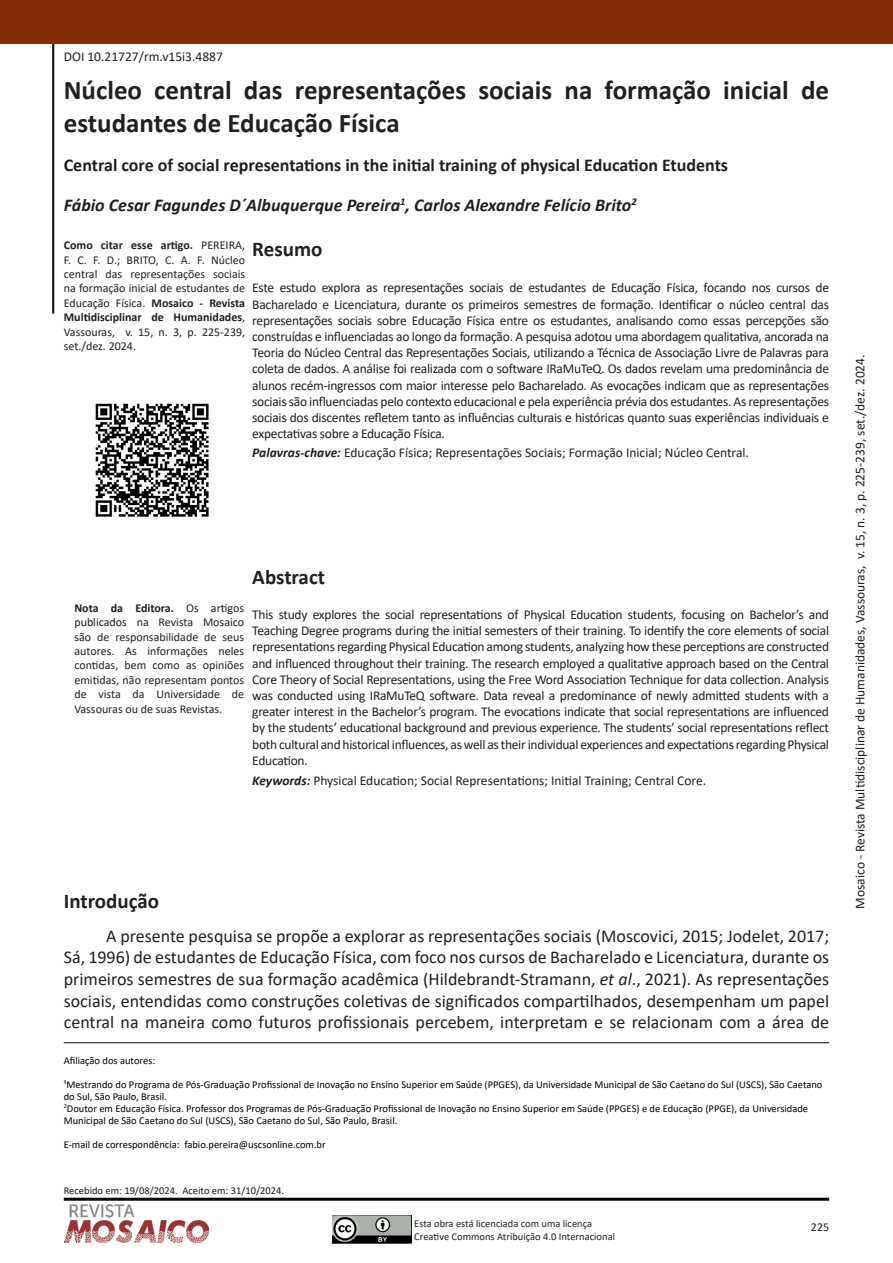
<style>
.page{position:relative;width:893px;height:1263px;background:#fff}
.page>*{position:absolute;margin:0;border:0;box-sizing:border-box;transform-origin:0 0}
.Título_principal__PT{font:700 27px/32.4px "Calibri";color:#231f20}
.RM_Subtítulos{font:700 21px "Calibri";color:#231f20}
.RM_corpo_de_texto{font:18px/21.6px "Calibri";color:#231f20;text-align:justify}
.Título_principal__EN{font:700 18px "Calibri";color:#231f20}
.Autores{font:italic 700 18px "Calibri";color:#231f20}
.resumo_e_abstract{font:13.5px/16.2px "Calibri";color:#231f20;text-align:justify}
.Como_citar_artigo{font:12px/14.4px "Calibri";color:#231f20;text-align:justify}
.Histórico_autor{font:10.5px/12px "Calibri";color:#00000a}
.Título_principal__PT-2{font:10.5px "Calibri";color:#231f20}
.t1{font:10.5px "Calibri";color:#1a171b}
.s1{font-weight:700}
.s2{color:#fff}
.s3{font-weight:700;font-style:italic}
.s4{font-style:italic}
</style>
<div class="page">
<hr style="left:64px;top:1198px;width:765px;height:3px;background:#000">
<hr style="left:52px;top:43px;width:2px;height:271px;background:#231f20">
<div style="left:0;top:0;width:893px;height:43px;background:#832d08"></div>
<img style="left:64px;top:1205px;width:145px;height:38px">
<hr style="left:64px;top:1042px;width:765px;height:1px;background:#231f20">
<img style="left:333px;top:1215px;width:79px;height:28px">
<img style="left:95px;top:403px;width:114px;height:114px">
<p class="resumo_e_abstract" style="left:64px;top:48px;width:161px">DOI 10.21727/rm.v15i3.4887</p>
<p class="Título_principal__PT" style="left:64px;top:74px;width:767px">Núcleo central das representações sociais na formação inicial de estudantes de Educação Física</p>
<p class="Título_principal__EN" style="left:64px;top:152px;width:666px">Central core of social representations in the initial training of physical Education Etudents</p>
<p class="Autores" style="left:64px;top:192px;width:574px">Fábio Cesar Fagundes D´Albuquerque Pereira<sup>1</sup>, Carlos Alexandre Felício Brito<sup>2</sup></p>
<p class="Como_citar_artigo" style="left:64px;top:238px;width:183px"><span class="s1">Como citar esse artigo.</span> PEREIRA, F. C. F. D.; BRITO, C. A. F. Núcleo central das representações sociais na formação inicial de estudantes de Educação Física. <span class="s1">Mosaico - Revista Multidisciplinar de Humanidades</span>, Vassouras, v. 15, n. 3, p. 225-239, set./dez. <span class="s2">2024.</span></p>
<p class="RM_Subtítulos" style="left:252px;top:234px;width:72px">Resumo</p>
<p class="resumo_e_abstract" style="left:252px;top:279px;width:578px">Este estudo explora as representações sociais de estudantes de Educação Física, focando nos cursos de Bacharelado e Licenciatura, durante os primeiros semestres de formação. Identificar o núcleo central das representações sociais sobre Educação Física entre os estudantes, analisando como essas percepções são construídas e influenciadas ao longo da formação. A pesquisa adotou uma abordagem qualitativa, ancorada na Teoria do Núcleo Central das Representações Sociais, utilizando a Técnica de Associação Livre de Palavras para coleta de dados. A análise foi realizada com o software IRaMuTeQ. Os dados revelam uma predominância de alunos recém-ingressos com maior interesse pelo Bacharelado. As evocações indicam que as representações sociais são influenciadas pelo contexto educacional e pela experiência prévia dos estudantes. As representações sociais dos discentes refletem tanto as influências culturais e históricas quanto suas experiências individuais e expectativas sobre a Educação Física.</p>
<p class="resumo_e_abstract" style="left:252px;top:444px;width:498px"><span class="s3">Palavras-chave:</span> Educação Física; Representações Sociais; Formação Inicial; Núcleo Central.</p>
<p class="Como_citar_artigo" style="left:74px;top:600px;width:171px"><span class="s1">Nota da Editora.</span> Os artigos publicados na Revista Mosaico são de responsabilidade de seus autores. As informações neles contidas, bem como as opiniões emitidas, não representam pontos de vista da Universidade de Vassouras ou de suas Revistas.</p>
<p class="RM_Subtítulos" style="left:252px;top:562px;width:74px">Abstract</p>
<p class="resumo_e_abstract" style="left:252px;top:606px;width:578px">This study explores the social representations of Physical Education students, focusing on Bachelor’s and Teaching Degree programs during the initial semesters of their training. To identify the core elements of social representations regarding Physical Education among students, analyzing how these perceptions are constructed and influenced throughout their training. The research employed a qualitative approach based on the Central Core Theory of Social Representations, using the Free Word Association Technique for data collection. Analysis was conducted using IRaMuTeQ software. Data reveal a predominance of newly admitted students with a greater interest in the Bachelor’s program. The evocations indicate that social representations are influenced by the students’ educational background and previous experience. The students’ social representations reflect both cultural and historical influences, as well as their individual experiences and expectations regarding Physical Education.</p>
<p class="resumo_e_abstract" style="left:252px;top:772px;width:455px"><span class="s3">Keywords:</span> Physical Education; Social Representations; Initial Training; Central Core.</p>
<p class="RM_Subtítulos" style="left:64px;top:886px;width:97px">Introdução</p>
<p class="RM_corpo_de_texto" style="left:64px;top:925px;width:767px;text-indent:43px">A presente pesquisa se propõe a explorar as representações sociais (Moscovici, 2015; Jodelet, 2017; Sá, 1996) de estudantes de Educação Física, com foco nos cursos de Bacharelado e Licenciatura, durante os primeiros semestres de sua formação acadêmica (Hildebrandt-Stramann, <span class="s4">et al</span>., 2021). As representações sociais, entendidas como construções coletivas de significados compartilhados, desempenham um papel central na maneira como futuros profissionais percebem, interpretam e se relacionam com a área de</p>
<p class="Histórico_autor" style="left:64px;top:1054px;width:93px">Afiliação dos autores:</p>
<p class="Histórico_autor" style="left:64px;top:1078px;width:760px">¹Mestrando do Programa de Pós-Graduação Profissional de Inovação no Ensino Superior em Saúde (PPGES), da Universidade Municipal de São Caetano do Sul (USCS), São Caetano do Sul, São Paulo, Brasil.</p>
<p class="Histórico_autor" style="left:64px;top:1102px;width:746px"><sup>2</sup>Doutor em Educação Física. Professor dos Programas de Pós-Graduação Profissional de Inovação no Ensino Superior em Saúde (PPGES) e de Educação (PPGE), da Universidade<br>Municipal de São Caetano do Sul (USCS), São Caetano do Sul, São Paulo, Brasil.</p>
<p class="Histórico_autor" style="left:64px;top:1138px;width:264px">E-mail de correspondência: fabio.pereira@uscsonline.com.br</p>
<p class="t1" style="left:64px;top:1183px;width:222px">Recebido em: 19/08/2024. Aceito em: 31/10/2024.</p>
<p class="Título_principal__PT-2" style="left:414px;top:1216px;width:179px">Esta obra está licenciada com uma licença</p>
<p class="Título_principal__PT-2" style="left:414px;top:1229px;width:202px">Creative Commons Atribuição 4.0 Internacional</p>
<p class="Como_citar_artigo" style="left:811px;top:1219px;width:20px">225</p>
<p class="resumo_e_abstract" style="left:852px;top:908px;width:556px;rotate:-90deg">Mosaico - Revista Multidisciplinar de Humanidades, Vassouras, v. 15, n. 3, p. 225-239, set./dez. <span class="s2">2024.</span></p>
</div>
